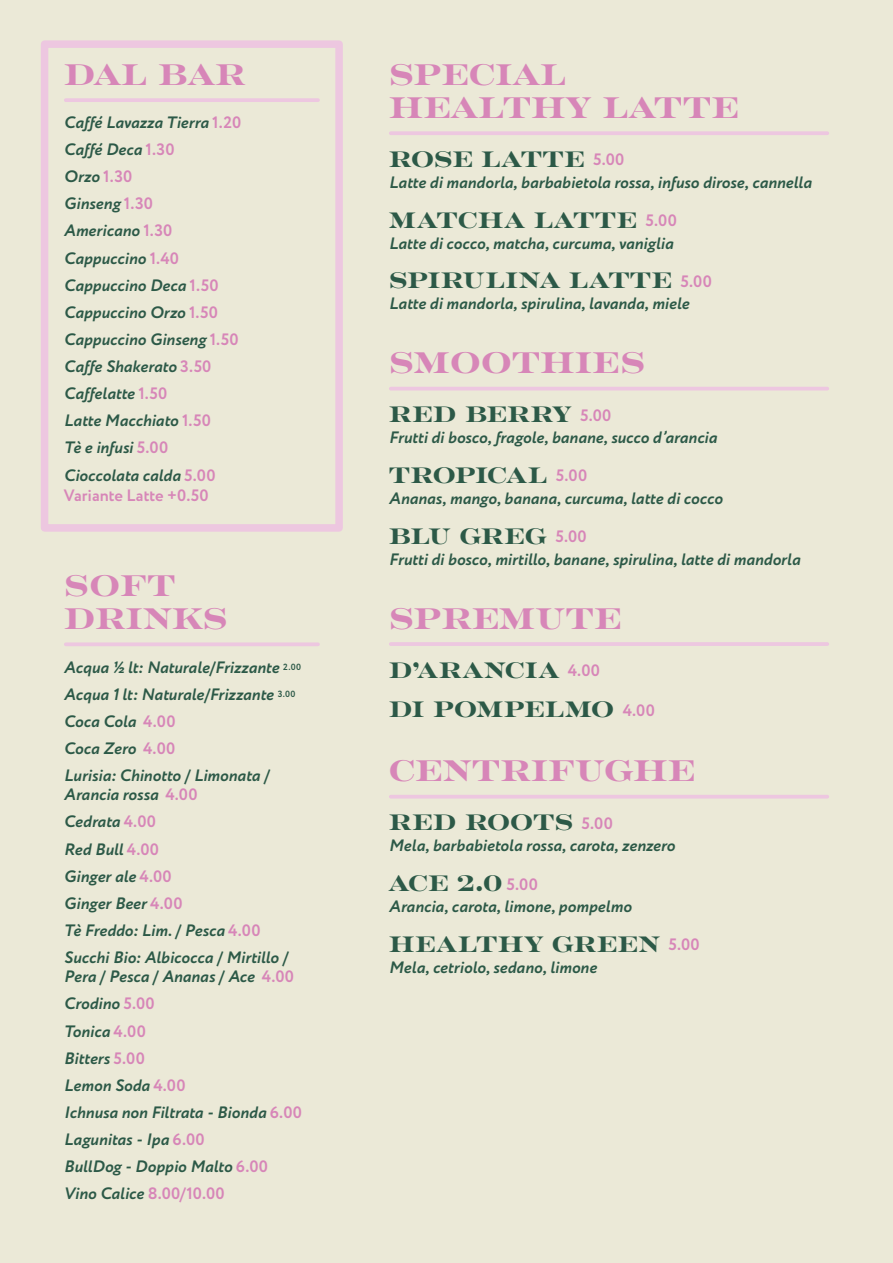
<style>
.page{position:relative;width:893px;height:1263px;background:#ebe9d7}
.page>*{position:absolute;margin:0;border:0;box-sizing:border-box;transform-origin:0 0}
.t1{font:30px/33px "Rosella Solid";color:#d786b8}
.t2{font:22.5px/39.8px "Rosella Solid";letter-spacing:.01em;color:#2c5947}
.t3{font:22.5px "Rosella Solid";letter-spacing:-.025em;color:#2c5947}
.t4{font:italic 700 16.5px/27px "Circe";color:#2c5947}
.t5{font:700 16.5px "Circe";color:#d786b8}
.s1{font-style:normal;color:#d786b8}
.s2{font-style:normal;font-size:9px}
.s3{font-family:"Circe";font-weight:700;font-size:16.5px;color:#d786b8}
</style>
<div class="page">
<div style="left:41px;top:40px;width:302px;height:492px;border:8px solid #edc7e0"></div>
<hr style="left:66px;top:98px;width:252px;height:4px;background:#edc7e0">
<svg style="left:66px;top:642px;width:252px;height:4px"></svg>
<hr style="left:391px;top:131px;width:436px;height:4px;background:#edc7e0">
<hr style="left:391px;top:387px;width:436px;height:3px;background:#edc7e0">
<hr style="left:391px;top:642px;width:436px;height:4px;background:#edc7e0">
<hr style="left:391px;top:795px;width:436px;height:3px;background:#edc7e0">
<h1 class="t1" style="left:64px;top:55px;width:183px">DAL BAR</h1>
<p class="t4" style="left:64px;top:110px;width:179px">Caffé Lavazza Tierra <span class="s1">1.20<br></span>Caffé Deca <span class="s1">1.30<br></span>Orzo <span class="s1">1.30<br></span>Ginseng <span class="s1">1.30<br></span>Americano <span class="s1">1.30<br></span>Cappuccino <span class="s1">1.40<br></span>Cappuccino Deca <span class="s1">1.50<br></span>Cappuccino Orzo <span class="s1">1.50<br></span>Cappuccino Ginseng <span class="s1">1.50<br></span>Caffe Shakerato <span class="s1">3.50<br></span>Caffelatte <span class="s1">1.50<br></span>Latte Macchiato <span class="s1">1.50<br></span>Tè e infusi <span class="s1">5.00<br></span>Cioccolata calda <span class="s1">5.00</span></p>
<p class="t5" style="left:64px;top:484px;width:146px">Variante Latte +0.50</p>
<h1 class="t1" style="left:64px;top:567px;width:165px">SOFT<br>DRINKS</h1>
<p class="t4" style="left:64px;top:654px;width:239px">Acqua 1/2 lt: Naturale/Frizzante <span class="s2">2.00<br></span>Acqua 1 lt: Naturale/Frizzante <span class="s2">3.00<br></span>Coca Cola <span class="s1">4.00<br></span>Coca Zero <span class="s1">4.00<br></span>Lurisia: Chinotto / Limonata /</p>
<p class="t4" style="left:64px;top:782px;width:226px">Arancia rossa <span class="s1">4.00<br></span>Cedrata <span class="s1">4.00<br></span>Red Bull <span class="s1">4.00<br></span>Ginger ale <span class="s1">4.00<br></span>Ginger Beer <span class="s1">4.00<br></span>Tè Freddo: Lim. / Pesca <span class="s1">4.00<br></span>Succhi Bio: Albicocca / Mirtillo /</p>
<p class="t4" style="left:64px;top:964px;width:240px">Pera / Pesca / Ananas / Ace <span class="s1">4.00<br></span>Crodino <span class="s1">5.00<br></span>Tonica <span class="s1">4.00<br></span>Bitters <span class="s1">5.00<br></span>Lemon Soda <span class="s1">4.00<br></span>Ichnusa non Filtrata - Bionda <span class="s1">6.00<br></span>Lagunitas - Ipa <span class="s1">6.00<br></span>BullDog - Doppio Malto <span class="s1">6.00<br></span>Vino Calice <span class="s1">8.00/10.00</span></p>
<h1 class="t1" style="left:389px;top:55px;width:351px">SPECIAL<br>HEALTHY LATTE</h1>
<h2 class="t2" style="left:389px;top:137px;width:237px">ROSE LATTE <span class="s3">5.00</span></h2>
<p class="t4" style="left:389px;top:169px;width:424px">Latte di mandorla, barbabietola rossa, infuso dirose, cannella</p>
<h2 class="t2" style="left:389px;top:198px;width:289px">MATCHA LATTE <span class="s3">5.00</span></h2>
<p class="t4" style="left:389px;top:230px;width:286px">Latte di cocco, matcha, curcuma, vaniglia</p>
<h2 class="t2" style="left:389px;top:259px;width:325px">SPIRULINA LATTE <span class="s3">5.00</span></h2>
<p class="t4" style="left:389px;top:291px;width:302px">Latte di mandorla, spirulina, lavanda, miele</p>
<h1 class="t1" style="left:389px;top:344px;width:258px">SMOOTHIES</h1>
<h2 class="t2" style="left:389px;top:393px;width:224px">RED BERRY <span class="s3">5.00</span></h2>
<p class="t4" style="left:389px;top:425px;width:330px">Frutti di bosco, fragole, banane, succo d’arancia</p>
<h2 class="t3" style="left:389px;top:455px;width:200px">TROPICAL <span class="s3">5.00</span></h2>
<p class="t4" style="left:389px;top:486px;width:335px">Ananas, mango, banana, curcuma, latte di cocco</p>
<h2 class="t2" style="left:389px;top:514px;width:199px">BLU GREG <span class="s3">5.00</span></h2>
<p class="t4" style="left:389px;top:546px;width:413px">Frutti di bosco, mirtillo, banane, spirulina, latte di mandorla</p>
<h1 class="t1" style="left:389px;top:599px;width:234px">SPREMUTE</h1>
<h2 class="t2" style="left:389px;top:648px;width:267px">D’ARANCIA <span class="s3">4.00<br></span>DI POMPELMO <span class="s3">4.00</span></h2>
<h1 class="t1" style="left:389px;top:752px;width:308px">CENTRIFUGHE</h1>
<h2 class="t2" style="left:389px;top:801px;width:225px">RED ROOTS <span class="s3">5.00</span></h2>
<p class="t4" style="left:389px;top:833px;width:288px">Mela, barbabietola rossa, carota, zenzero</p>
<h2 class="t2" style="left:389px;top:861px;width:150px">ACE 2.0 <span class="s3">5.00</span></h2>
<p class="t4" style="left:389px;top:894px;width:244px">Arancia, carota, limone, pompelmo</p>
<h2 class="t2" style="left:389px;top:922px;width:312px">HEALTHY GREEN <span class="s3">5.00</span></h2>
<p class="t4" style="left:389px;top:954px;width:210px">Mela, cetriolo, sedano, limone</p>
</div>
